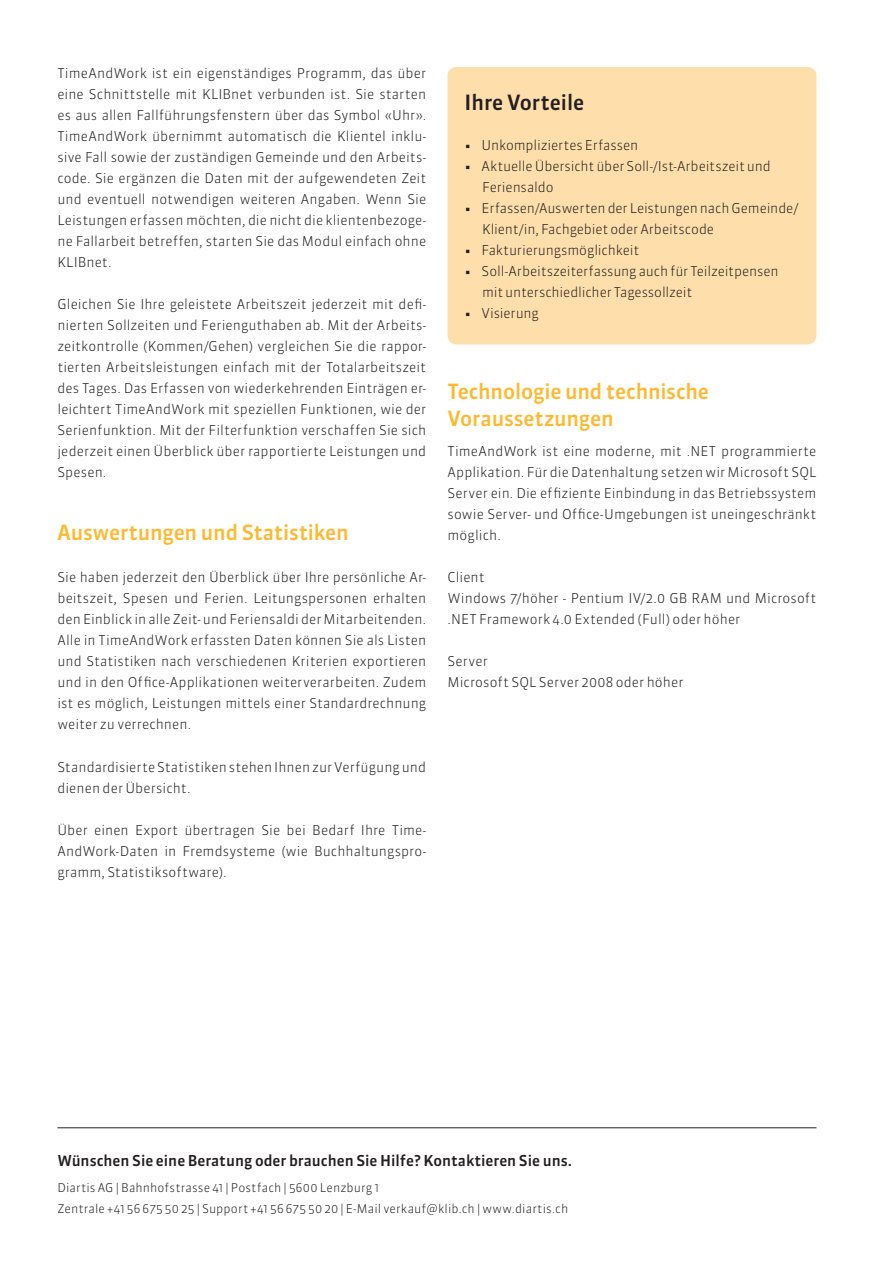
<style>
.page{position:relative;width:893px;height:1263px;background:#fff}
.page>*{position:absolute;margin:0;border:0;box-sizing:border-box;transform-origin:0 0}
._3_Untertitel_2-zeil{font:500 21px/27px "Sanuk OT";letter-spacing:-.01em;color:#fdb931}
._3_Untertitel_1-zeil{font:500 21px "Sanuk OT";letter-spacing:-.01em;color:#fdb931}
._1_Titel{font:500 21px "Sanuk OT";color:#231f20}
._1_Titel-2{font:500 15px "Sanuk OT";color:#231f20}
._4_Grundtext{font:300 13.5px/21px "Sanuk OT";letter-spacing:.005em;color:#231f20;text-align:justify}
._2_Grundtext{font:300 13.5px "Sanuk OT";letter-spacing:-.01em;color:#231f20}
._2_Grundtext-2{font:300 12px "Sanuk OT";letter-spacing:.01em;color:#231f20}
</style>
<div class="page">
<div style="left:448px;top:67px;width:368px;height:277px;background:#fedfab;border-radius:9px"></div>
<hr style="left:57px;top:1127px;width:759px;height:1px;background:#231f20">
<p class="_4_Grundtext" style="left:57px;top:63px;width:370px">TimeAndWork ist ein eigenständiges Programm, das über eine Schnittstelle mit KLIBnet verbunden ist. Sie starten es aus allen Fallführungsfenstern über das Symbol «Uhr».<br>TimeAndWork übernimmt automatisch die Klientel inklu&shy;sive Fall sowie der zuständigen Gemeinde und den Arbeits&shy;code. Sie ergänzen die Daten mit der aufgewendeten Zeit und eventuell notwendigen weiteren Angaben. Wenn Sie Leistungen erfassen möchten, die nicht die klientenbezoge&shy;ne Fallarbeit betreffen, starten Sie das Modul einfach ohne KLIBnet.</p>
<p class="_4_Grundtext" style="left:57px;top:294px;width:370px">Gleichen Sie Ihre geleistete Arbeitszeit jederzeit mit defi&shy;nierten Sollzeiten und Ferienguthaben ab. Mit der Arbeits&shy;zeitkontrolle (Kommen/Gehen) vergleichen Sie die rappor&shy;tierten Arbeitsleistungen einfach mit der Totalarbeitszeit des Tages. Das Erfassen von wiederkehrenden Einträgen er&shy;leichtert TimeAndWork mit speziellen Funktionen, wie der Serienfunktion. Mit der Filterfunktion verschaffen Sie sich jederzeit einen Überblick über rapportierte Leistungen und Spesen.</p>
<p class="_3_Untertitel_1-zeil" style="left:57px;top:520px;width:293px">Auswertungen und Statistiken</p>
<p class="_4_Grundtext" style="left:57px;top:567px;width:370px">Sie haben jederzeit den Überblick über Ihre persönliche Ar&shy;beitszeit, Spesen und Ferien. Leitungspersonen erhalten den Einblick in alle Zeit- und Feriensaldi der Mitarbeitenden.<br>Alle in TimeAndWork erfassten Daten können Sie als Listen und Statistiken nach verschiedenen Kriterien exportieren und in den Office-Applikationen weiterverarbeiten. Zudem ist es möglich, Leistungen mittels einer Standardrechnung weiter zu verrechnen.</p>
<p class="_4_Grundtext" style="left:57px;top:756px;width:370px">Standardisierte Statistiken stehen Ihnen zur Verfügung und dienen der Übersicht.</p>
<p class="_4_Grundtext" style="left:57px;top:819px;width:370px">Über einen Export übertragen Sie bei Bedarf Ihre Time-AndWork-Daten in Fremdsysteme (wie Buchhaltungspro&shy;gramm, Statistiksoftware).</p>
<p class="_1_Titel" style="left:465px;top:89px;width:121px">Ihre Vorteile</p>
<p class="_2_Grundtext" style="left:465px;top:137px;width:175px">• Unkompliziertes Erfassen</p>
<p class="_2_Grundtext" style="left:465px;top:158px;width:308px">• Aktuelle Übersicht über Soll-/Ist-Arbeitszeit und</p>
<p class="_2_Grundtext" style="left:482px;top:179px;width:73px">Feriensaldo</p>
<p class="_2_Grundtext" style="left:465px;top:200px;width:335px">• Erfassen/Auswerten der Leistungen nach Gemeinde/</p>
<p class="_2_Grundtext" style="left:482px;top:221px;width:234px">Klient/in, Fachgebiet oder Arbeitscode</p>
<p class="_2_Grundtext" style="left:465px;top:242px;width:176px">• Fakturierungsmöglichkeit</p>
<p class="_2_Grundtext" style="left:465px;top:263px;width:316px">• Soll-Arbeitszeiterfassung auch für Teilzeitpensen</p>
<p class="_2_Grundtext" style="left:482px;top:284px;width:212px">mit unterschiedlicher Tagessollzeit</p>
<p class="_4_Grundtext" style="left:465px;top:303px;width:76px">• Visierung</p>
<p class="_3_Untertitel_2-zeil" style="left:448px;top:378px;width:263px">Technologie und technische<br>Voraussetzungen</p>
<p class="_4_Grundtext" style="left:448px;top:441px;width:370px">TimeAndWork ist eine moderne, mit .NET programmierte Applikation. Für die Datenhaltung setzen wir Microsoft SQL Server ein. Die effiziente Einbindung in das Betriebssystem sowie Server- und Office-Umgebungen ist uneingeschränkt möglich.</p>
<p class="_4_Grundtext" style="left:448px;top:567px;width:370px;text-align:left">Client<br>Windows 7/höher - Pentium IV/2.0 GB RAM und Microsoft .NET Framework 4.0 Extended (Full) oder höher</p>
<p class="_4_Grundtext" style="left:448px;top:651px;width:237px">Server<br>Microsoft SQL Server 2008 oder höher</p>
<p class="_1_Titel-2" style="left:57px;top:1151px;width:516px">Wünschen Sie eine Beratung oder brauchen Sie Hilfe? Kontaktieren Sie uns.</p>
<p class="_2_Grundtext-2" style="left:57px;top:1180px;width:323px">Diartis AG | Bahnhofstrasse 41 | Postfach | 5600 Lenzburg 1</p>
<p class="_2_Grundtext-2" style="left:57px;top:1201px;width:512px">Zentrale +41 56 675 50 25 | Support +41 56 675 50 20 | E-Mail verkauf@klib.ch | www.diartis.ch</p>
</div>
